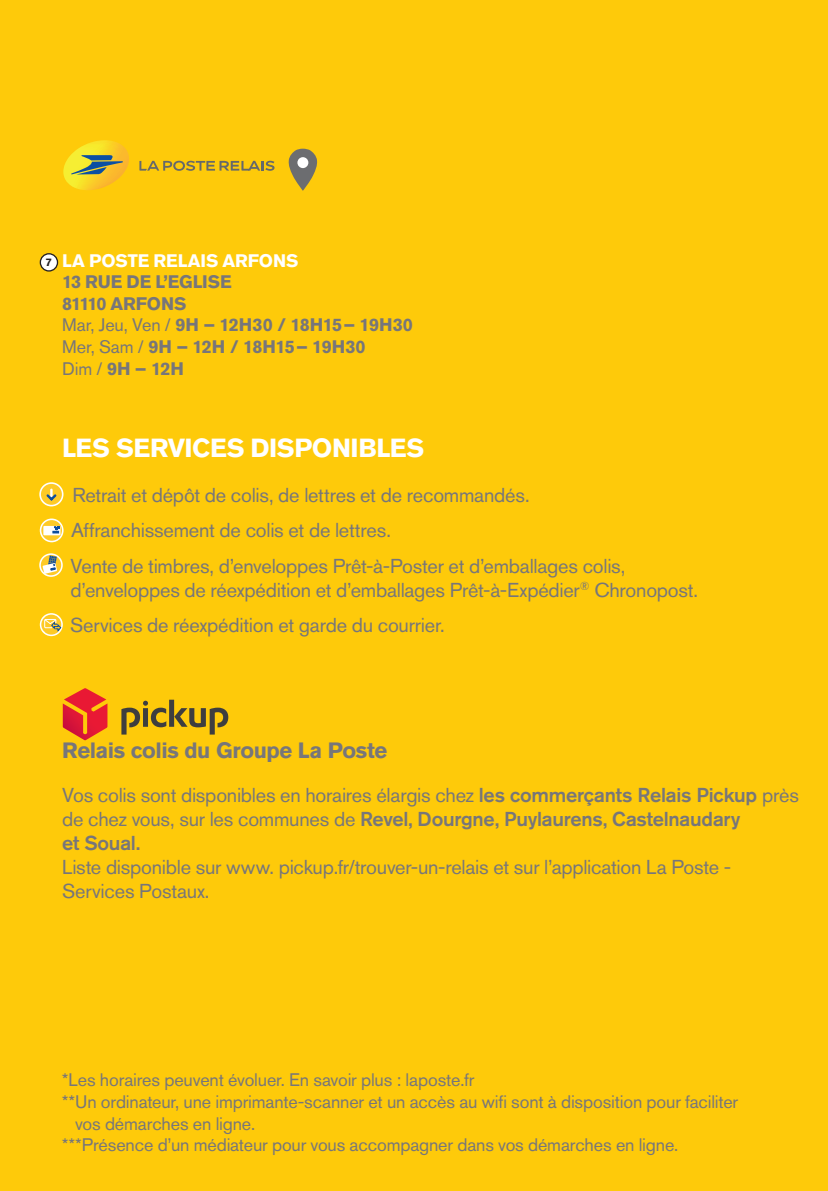
<style>
.page{position:relative;width:828px;height:1191px;background:#feca0a}
.page>*{position:absolute;margin:0;border:0;box-sizing:border-box;transform-origin:0 0}
.t1{font:700 26px "Akzidenz Grotesk Std";letter-spacing:-.015em;color:#fff}
.t2{font:700 22px "Akzidenz Grotesk Std";letter-spacing:-.015em;color:#77767a}
.t3{font:20px/35.4px "Akzidenz Grotesk Std";letter-spacing:-.01em;color:#77767a}
.t4{font:18px "Akzidenz Grotesk Std";letter-spacing:-.01em;color:#77767a}
.t5{font:700 18px/21.6px "Akzidenz Grotesk Std";letter-spacing:-.005em;color:#77767a}
.t6{font:700 18px "Akzidenz Grotesk Std";letter-spacing:-.005em;color:#fff}
.t7{font:700 10.8px "Akzidenz Grotesk Std";color:#231f20}
.s1{font-weight:400}
.s2{font-weight:500}
</style>
<div class="page">
<svg style="left:39px;top:482px;width:24px;height:24px"></svg>
<svg style="left:40px;top:518px;width:24px;height:24px"></svg>
<svg style="left:39px;top:553px;width:24px;height:24px"></svg>
<svg style="left:40px;top:613px;width:23px;height:23px"></svg>
<svg style="left:288px;top:149px;width:29px;height:42px"></svg>
<div style="left:297px;top:157px;width:11px;height:11px;background:#fff;border-radius:50%"></div>
<div style="left:40px;top:254px;width:18px;height:17px;background:#fff;border-radius:50%"></div>
<div style="left:40px;top:253px;width:18px;height:19px;border:1px solid #231f20;border-radius:50%"></div>
<svg style="left:139px;top:161px;width:135px;height:10px"></svg>
<svg style="left:63px;top:140px;width:66px;height:50px"></svg>
<svg style="left:121px;top:699px;width:107px;height:35px"></svg>
<svg style="left:63px;top:688px;width:44px;height:52px"></svg>
<p class="t7" style="left:46px;top:256px;width:8px">7</p>
<p class="t6" style="left:62px;top:250px;width:238px">LA POSTE RELAIS ARFONS</p>
<p class="t5" style="left:62px;top:271px;width:352px">13 RUE DE L’EGLISE<br>81110 ARFONS<br><span class="s1">Mar, Jeu, Ven /</span> 9H – 12H30 / 18H15– 19H30<br><span class="s1">Mer, Sam /</span> 9H – 12H / 18H15– 19H30<br><span class="s1">Dim /</span> 9H – 12H</p>
<h1 class="t1" style="left:62px;top:433px;width:364px">LES SERVICES DISPONIBLES</h1>
<p class="t3" style="left:71px;top:477px;width:556px">Retrait et dépôt de colis, de lettres et de recommandés.<br>Affranchissement de colis et de lettres.<br>Vente de timbres, d’enveloppes Prêt-à-Poster et d’emballages colis,</p>
<p class="t3" style="left:70px;top:571px;width:629px">d’enveloppes de réexpédition et d’emballages Prêt-à-Expédier<sup>®</sup> Chronopost.<br>Services de réexpédition et garde du courrier.</p>
<p class="t2" style="left:62px;top:738px;width:327px">Relais colis du Groupe La Poste</p>
<p class="t3" style="left:62px;top:782px;width:738px;line-height:24px">Vos colis sont disponibles en horaires élargis chez <span class="s2">les commerçants Relais Pickup</span> près de chez vous, sur les communes de <span class="s2">Revel, Dourgne, Puylaurens, Castelnaudary<br>et Soual.</span></p>
<p class="t3" style="left:62px;top:854px;width:670px;line-height:24px">Liste disponible sur www. pickup.fr/trouver-un-relais et sur l’application La Poste -<br>Services Postaux.</p>
<p class="t4" style="left:62px;top:1069px;width:414px">*Les horaires peuvent évoluer. En savoir plus : laposte.fr</p>
<p class="t4" style="left:62px;top:1091px;width:677px">**Un ordinateur, une imprimante-scanner et un accès au wifi sont à disposition pour faciliter</p>
<p class="t4" style="left:75px;top:1112px;width:182px">vos démarches en ligne.</p>
<p class="t4" style="left:62px;top:1134px;width:618px">***Présence d’un médiateur pour vous accompagner dans vos démarches en ligne.</p>
</div>
